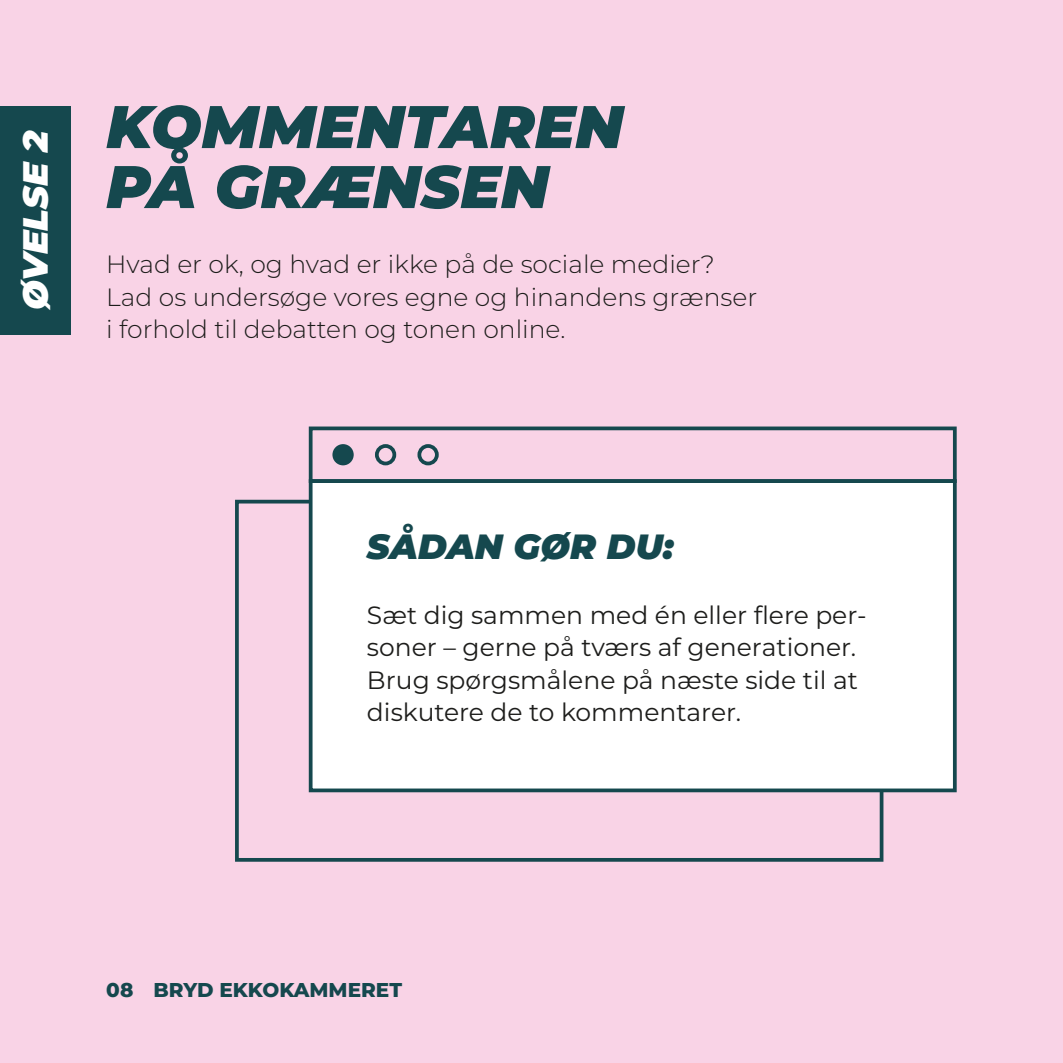
<style>
.page{position:relative;width:1063px;height:1063px;background:#f9d3e6}
.page>*{position:absolute;margin:0;border:0;box-sizing:border-box;transform-origin:0 0}
.t1{font:italic 900 60px/60px "Montserrat";color:#15484e}
.t2{font:italic 900 35px "Montserrat";color:#15484e}
.t3{font:italic 900 35px "Montserrat";color:#fff}
.t4{font:25px/32.5px "Montserrat";color:#1d1d1b}
.t5{font:300 25px/32.5px "Montserrat";color:#1d1d1b}
.t6{font:800 20px "Montserrat";color:#15484e}
</style>
<div class="page">
<div style="left:235px;top:500px;width:648px;height:362px;border:4px solid #15484e"></div>
<div style="left:309px;top:479px;width:648px;height:313px;background:#fff;border:4px solid #15484e"></div>
<div style="left:309px;top:427px;width:648px;height:56px;border:4px solid #15484e"></div>
<div style="left:332px;top:444px;width:22px;height:21px;background:#15484e;border-radius:50%"></div>
<div style="left:375px;top:444px;width:21px;height:21px;border:4px solid #15484e;border-radius:50%"></div>
<div style="left:417px;top:444px;width:22px;height:21px;border:4px solid #15484e;border-radius:50%"></div>
<div style="left:0;top:106px;width:71px;height:229px;background:#15484e"></div>
<h2 class="t3" style="left:9px;top:310px;width:182px;rotate:-90deg">ØVELSE 2</h2>
<h1 class="t1" style="left:106px;top:93px;width:519px">KOMMENTAREN<br>PÅ GRÆNSEN</h1>
<p class="t5" style="left:106px;top:247px;width:653px">Hvad er ok, og hvad er ikke på de sociale medier?<br>Lad os undersøge vores egne og hinandens grænser i forhold til debatten og tonen online.</p>
<h2 class="t2" style="left:367px;top:520px;width:308px">SÅDAN GØR DU:</h2>
<p class="t4" style="left:367px;top:598px;width:501px">Sæt dig sammen med én eller flere per&shy;soner – gerne på tværs af generationer.<br>Brug spørgsmålene på næste side til at diskutere de to kommentarer.</p>
<p class="t6" style="left:106px;top:976px;width:297px">08 BRYD EKKOKAMMERET</p>
</div>
